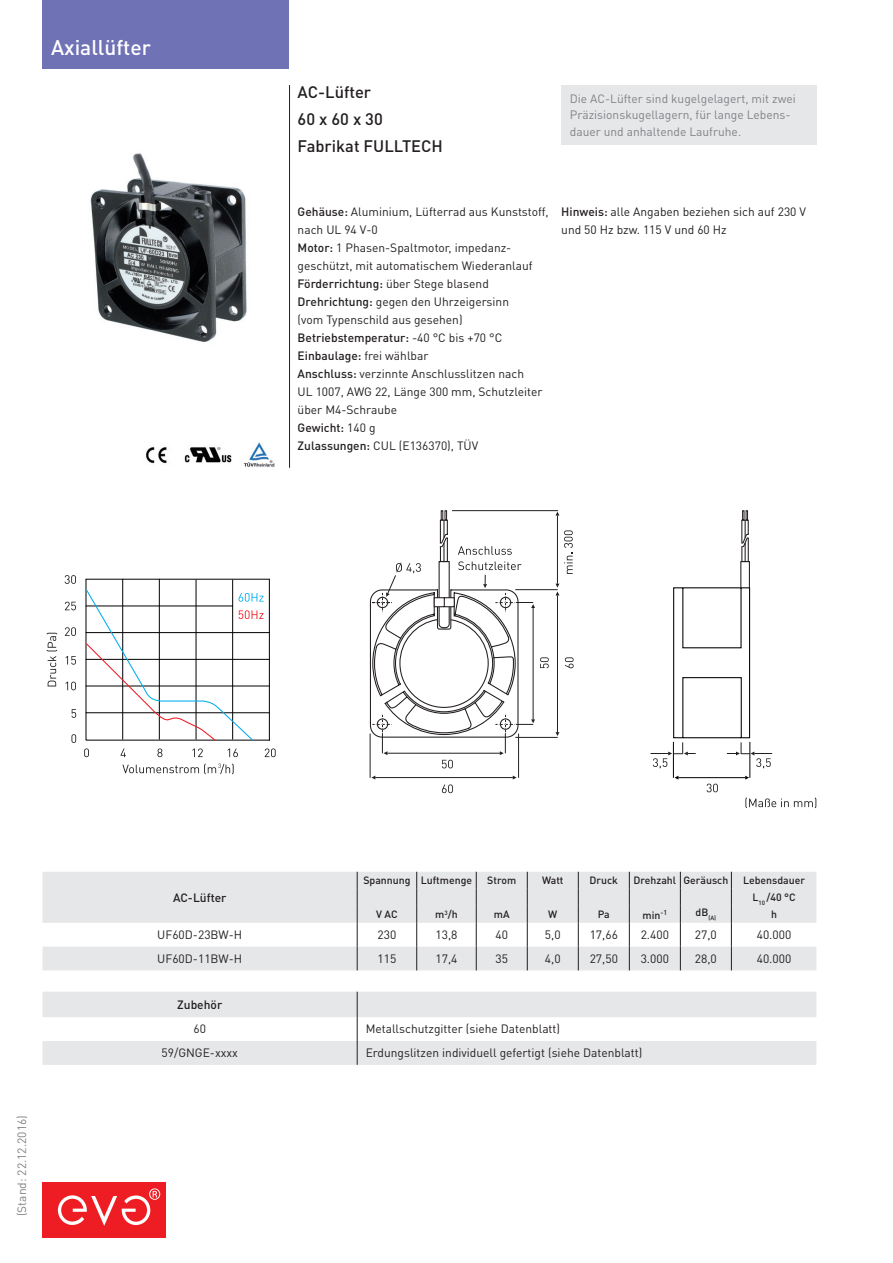
<style>
.page{position:relative;width:893px;height:1263px;background:#fff}
.page>*{position:absolute;margin:0;border:0;box-sizing:border-box;transform-origin:0 0}
.t1{font:500 21px "DINOT";color:#fff}
.t2{font:500 16.5px/27px "DINOT";color:#231f20}
.t3{font:12px/18px "DINOT";color:#231f20}
.t4{font:12px "DIN";color:#231f20}
.t5{font:12px/16.5px "DIN";color:#808285}
.t6{font:12px "DINOT";color:#808285}
.t7{font:500 12px "DINOT";color:#231f20}
.t8{font:500 10.5px/17px "DINOT";color:#231f20;text-align:center}
.t9{font:500 6.15px "DINOT";color:#231f20}
.s1{font-weight:500}
</style>
<div class="page">
<div style="left:43px;top:1182px;width:123px;height:55px;background:#ee1d23"></div>
<svg style="left:58px;top:1188px;width:102px;height:38px"></svg>
<img style="left:90px;top:153px;width:157px;height:189px">
<div style="left:43px;top:0;width:246px;height:68px;background:#7072b6"></div>
<hr style="left:673px;top:742px;width:1px;height:36px;background:#000">
<hr style="left:750px;top:742px;width:1px;height:36px;background:#000">
<hr style="left:678px;top:777px;width:67px;height:1px;background:#000">
<svg style="left:745px;top:776px;width:4px;height:4px"></svg>
<svg style="left:707px;top:784px;width:11px;height:8px"></svg>
<svg style="left:84px;top:748px;width:5px;height:9px"></svg>
<svg style="left:121px;top:748px;width:5px;height:9px"></svg>
<svg style="left:157px;top:748px;width:5px;height:9px"></svg>
<svg style="left:192px;top:748px;width:11px;height:9px"></svg>
<svg style="left:228px;top:748px;width:10px;height:9px"></svg>
<svg style="left:265px;top:748px;width:11px;height:9px"></svg>
<svg style="left:46px;top:633px;width:11px;height:53px"></svg>
<svg style="left:71px;top:734px;width:5px;height:9px"></svg>
<svg style="left:71px;top:709px;width:5px;height:9px"></svg>
<svg style="left:66px;top:682px;width:10px;height:8px"></svg>
<svg style="left:66px;top:656px;width:10px;height:9px"></svg>
<svg style="left:65px;top:627px;width:11px;height:9px"></svg>
<svg style="left:65px;top:602px;width:11px;height:8px"></svg>
<svg style="left:65px;top:575px;width:11px;height:9px"></svg>
<svg style="left:85px;top:579px;width:185px;height:162px"></svg>
<svg style="left:122px;top:763px;width:112px;height:11px"></svg>
<hr style="left:370px;top:733px;width:1px;height:45px;background:#231f20">
<hr style="left:518px;top:733px;width:1px;height:45px;background:#231f20">
<hr style="left:375px;top:777px;width:138px;height:1px;background:#231f20">
<svg style="left:442px;top:784px;width:11px;height:9px"></svg>
<hr style="left:515px;top:737px;width:43px;height:1px;background:#231f20">
<hr style="left:515px;top:589px;width:43px;height:1px;background:#231f20">
<hr style="left:557px;top:595px;width:1px;height:137px;background:#231f20">
<svg style="left:565px;top:657px;width:9px;height:11px"></svg>
<hr style="left:452px;top:510px;width:106px;height:1px;background:#231f20">
<hr style="left:557px;top:515px;width:1px;height:69px;background:#231f20">
<svg style="left:555px;top:584px;width:4px;height:11px"></svg>
<svg style="left:564px;top:530px;width:9px;height:44px"></svg>
<svg style="left:650px;top:510px;width:122px;height:259px"></svg>
<svg style="left:745px;top:797px;width:71px;height:11px"></svg>
<svg style="left:369px;top:510px;width:180px;height:258px"></svg>
<div style="left:561px;top:85px;width:255px;height:60px;background:#e6e7e9"></div>
<img style="left:146px;top:442px;width:129px;height:25px">
<svg style="left:43px;top:872px;width:773px;height:98px;fill:#e6e7e9"></svg>
<svg style="left:357px;top:872px;width:1px;height:98px"></svg>
<svg style="left:476px;top:872px;width:1px;height:98px"></svg>
<svg style="left:578px;top:872px;width:1px;height:98px"></svg>
<svg style="left:680px;top:872px;width:1px;height:98px"></svg>
<svg style="left:416px;top:872px;width:1px;height:98px"></svg>
<svg style="left:527px;top:872px;width:1px;height:98px"></svg>
<svg style="left:629px;top:872px;width:1px;height:98px"></svg>
<svg style="left:731px;top:872px;width:1px;height:98px"></svg>
<svg style="left:43px;top:992px;width:773px;height:73px;fill:#e6e7e9"></svg>
<svg style="left:357px;top:992px;width:1px;height:73px"></svg>
<hr style="left:289px;top:85px;width:1px;height:383px;background:#231f20">
<h1 class="t1" style="left:51px;top:33px;width:101px">Axiallüfter</h1>
<h2 class="t2" style="left:298px;top:78px;width:147px">AC-Lüfter<br>60 x 60 x 30<br>Fabrikat FULLTECH</h2>
<p class="t5" style="left:570px;top:90px;width:227px">Die AC-Lüfter sind kugelgelagert, mit zwei<br>Präzisionskugellagern, für lange Lebens&shy;dauer und anhaltende Laufruhe.</p>
<p class="t3" style="left:298px;top:202px;width:253px"><span class="s1">Gehäuse:</span> Aluminium, Lüfterrad aus Kunststoff, nach UL 94 V-0<br><span class="s1">Motor:</span> 1 Phasen-Spaltmotor, impedanz&shy;geschützt, mit automatischem Wiederanlauf <span class="s1">Förderrichtung:</span> über Stege blasend <span class="s1">Drehrichtung:</span> gegen den Uhrzeigersinn<br>(vom Typenschild aus gesehen)<br><span class="s1">Betriebstemperatur:</span> -40 °C bis +70 °C <span class="s1">Einbaulage:</span> frei wählbar<br><span class="s1">Anschluss:</span> verzinnte Anschlusslitzen nach<br>UL 1007, AWG 22, Länge 300 mm, Schutzleiter über M4-Schraube<br><span class="s1">Gewicht:</span> 140 g<br><span class="s1">Zulassungen:</span> CUL (E136370), TÜV</p>
<p class="t3" style="left:561px;top:202px;width:246px"><span class="s1">Hinweis:</span> alle Angaben beziehen sich auf 230 V und 50 Hz bzw. 115 V und 60 Hz</p>
<p class="t6" style="left:14px;top:1216px;width:102px;rotate:-90deg">(Stand: 22.12.2016)</p>
<p class="t7" style="left:173px;top:889px;width:55px">AC-Lüfter</p>
<p class="t8" style="left:363px;top:871px;width:110px">Spannung Luftmenge</p>
<p class="t8" style="left:487px;top:871px;width:30px">Strom</p>
<p class="t8" style="left:542px;top:871px;width:23px">Watt</p>
<p class="t8" style="left:590px;top:871px;width:30px">Druck</p>
<p class="t8" style="left:634px;top:871px;width:96px">Drehzahl Geräusch</p>
<p class="t8" style="left:743px;top:871px;width:63px">Lebensdauer<br>L<sub>10</sub> /40 °C</p>
<p class="t8" style="left:376px;top:905px;width:23px">V AC</p>
<p class="t8" style="left:435px;top:905px;width:24px">m<sup>3</sup>/h</p>
<p class="t8" style="left:494px;top:905px;width:17px">mA</p>
<p class="t8" style="left:548px;top:905px;width:11px">W</p>
<p class="t8" style="left:598px;top:905px;width:14px">Pa</p>
<p class="t8" style="left:642px;top:906px;width:26px">min<sup>-1</sup></p>
<p class="t9" style="left:696px;top:913px;width:22px"><sup>dB</sup>(A)</p>
<p class="t8" style="left:771px;top:905px;width:7px">h</p>
<p class="t4" style="left:157px;top:927px;width:87px">UF60D-23BW-H</p>
<p class="t4" style="left:378px;top:927px;width:20px">230</p>
<p class="t4" style="left:435px;top:927px;width:23px">13,8</p>
<p class="t4" style="left:495px;top:927px;width:14px">40</p>
<p class="t4" style="left:545px;top:927px;width:17px">5,0</p>
<p class="t4" style="left:590px;top:927px;width:30px">17,66</p>
<p class="t4" style="left:641px;top:927px;width:30px">2.400</p>
<p class="t4" style="left:695px;top:927px;width:23px">27,0</p>
<p class="t4" style="left:757px;top:927px;width:36px">40.000</p>
<p class="t4" style="left:157px;top:951px;width:87px">UF60D-11BW-H</p>
<p class="t4" style="left:378px;top:951px;width:20px">115</p>
<p class="t4" style="left:435px;top:951px;width:23px">17,4</p>
<p class="t4" style="left:495px;top:951px;width:14px">35</p>
<p class="t4" style="left:545px;top:951px;width:17px">4,0</p>
<p class="t4" style="left:590px;top:951px;width:30px">27,50</p>
<p class="t4" style="left:641px;top:951px;width:30px">3.000</p>
<p class="t4" style="left:695px;top:951px;width:23px">28,0</p>
<p class="t4" style="left:757px;top:951px;width:36px">40.000</p>
<p class="t7" style="left:177px;top:996px;width:47px">Zubehör</p>
<p class="t4" style="left:193px;top:1021px;width:14px">60</p>
<p class="t4" style="left:366px;top:1021px;width:196px">Metallschutzgitter (siehe Datenblatt)</p>
<p class="t4" style="left:162px;top:1045px;width:78px">59/GNGE-xxxx</p>
<p class="t4" style="left:366px;top:1045px;width:278px">Erdungslitzen individuell gefertigt (siehe Datenblatt)</p>
</div>
